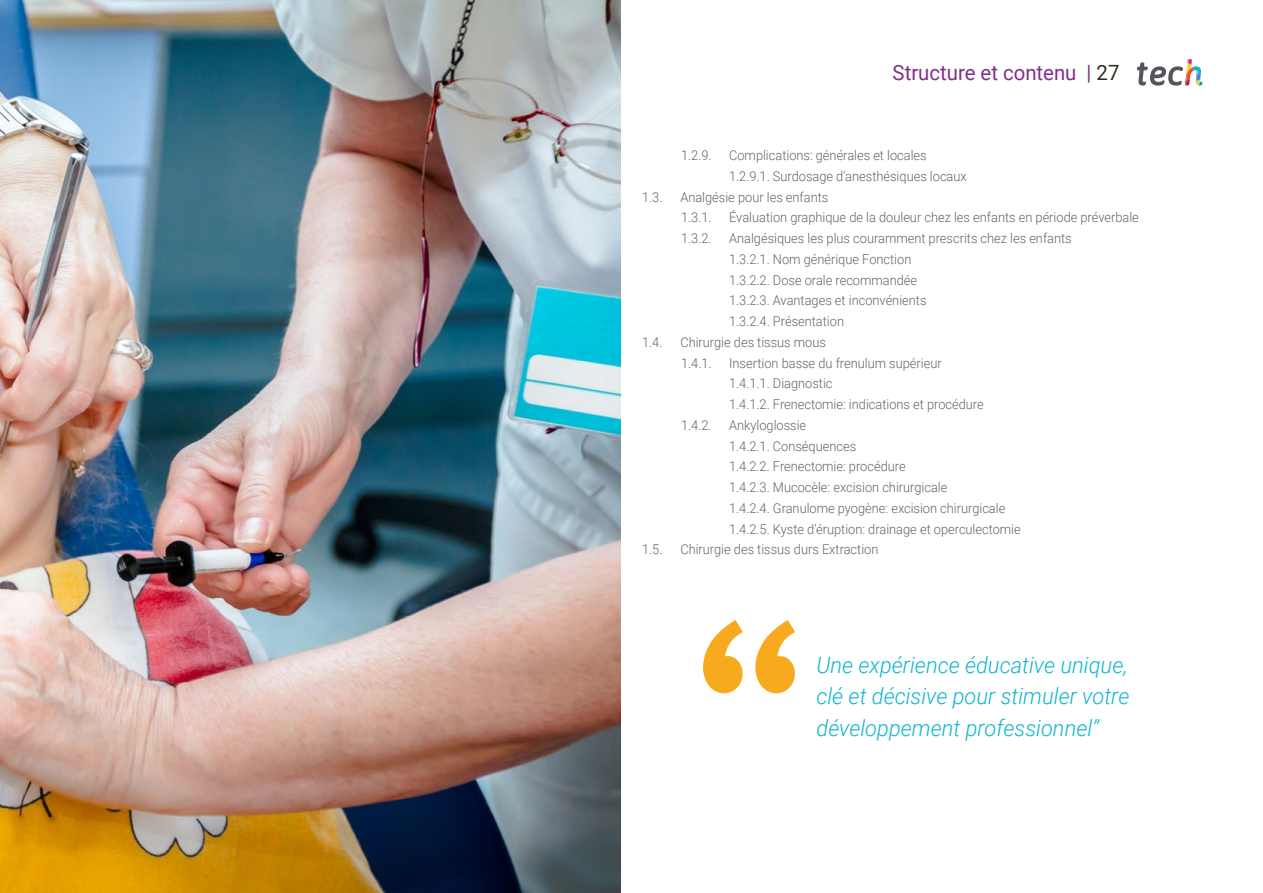
<style>
.page{position:relative;width:1263px;height:893px;background:#fff}
.page>*{position:absolute;margin:0;border:0;box-sizing:border-box;transform-origin:0 0}
.t1{font:italic 300 22.5px/31.5px "Roboto";color:#0fb6cf;text-align:justify}
.t2{font:21px "Roboto";color:#813089}
.t3{font:300 13.5px/20.7px "Roboto";color:#61646a;scale:.95 1}
.s1{color:#312e20}
</style>
<div class="page">
<img style="left:0;top:0;width:621px;height:893px">
<svg style="left:703px;top:620px;width:92px;height:73px"></svg>
<svg style="left:1137px;top:59px;width:65px;height:27px"></svg>
<h2 class="t2" style="left:892px;top:57px;width:228px">Structure et contenu | <span class="s1">27</span></h2>
<p class="t3" style="left:681px;top:144px;width:34px">1.2.9.</p>
<p class="t3" style="left:729px;top:144px;width:252px">Complications: générales et locales<br>1.2.9.1. Surdosage d'anesthésiques locaux</p>
<p class="t3" style="left:642px;top:186px;width:23px">1.3.</p>
<p class="t3" style="left:680px;top:186px;width:157px">Analgésie pour les enfants<br>1.3.1.</p>
<p class="t3" style="left:729px;top:207px;width:433px">Évaluation graphique de la douleur chez les enfants en période préverbale</p>
<p class="t3" style="left:681px;top:227px;width:34px">1.3.2.</p>
<p class="t3" style="left:729px;top:227px;width:362px">Analgésiques les plus couramment prescrits chez les enfants 1.3.2.1. Nom générique Fonction<br>1.3.2.2. Dose orale recommandée<br>1.3.2.3. Avantages et inconvénients<br>1.3.2.4. Présentation</p>
<p class="t3" style="left:642px;top:331px;width:23px">1.4.</p>
<p class="t3" style="left:680px;top:331px;width:155px">Chirurgie des tissus mous<br>1.4.1.</p>
<p class="t3" style="left:729px;top:352px;width:270px">Insertion basse du frenulum supérieur<br>1.4.1.1. Diagnostic<br>1.4.1.2. Frenectomie: indications et procédure</p>
<p class="t3" style="left:681px;top:414px;width:34px">1.4.2.</p>
<p class="t3" style="left:729px;top:414px;width:308px">Ankyloglossie<br>1.4.2.1. Conséquences<br>1.4.2.2. Frenectomie: procédure<br>1.4.2.3. Mucocèle: excision chirurgicale<br>1.4.2.4. Granulome pyogène: excision chirurgicale 1.4.2.5. Kyste d'éruption: drainage et operculectomie</p>
<p class="t3" style="left:642px;top:539px;width:23px">1.5.</p>
<p class="t3" style="left:680px;top:539px;width:210px">Chirurgie des tissus durs Extraction</p>
<h1 class="t1" style="left:816px;top:648px;width:314px">Une expérience éducative unique, clé et décisive pour stimuler votre développement professionnel’’</h1>
</div>
